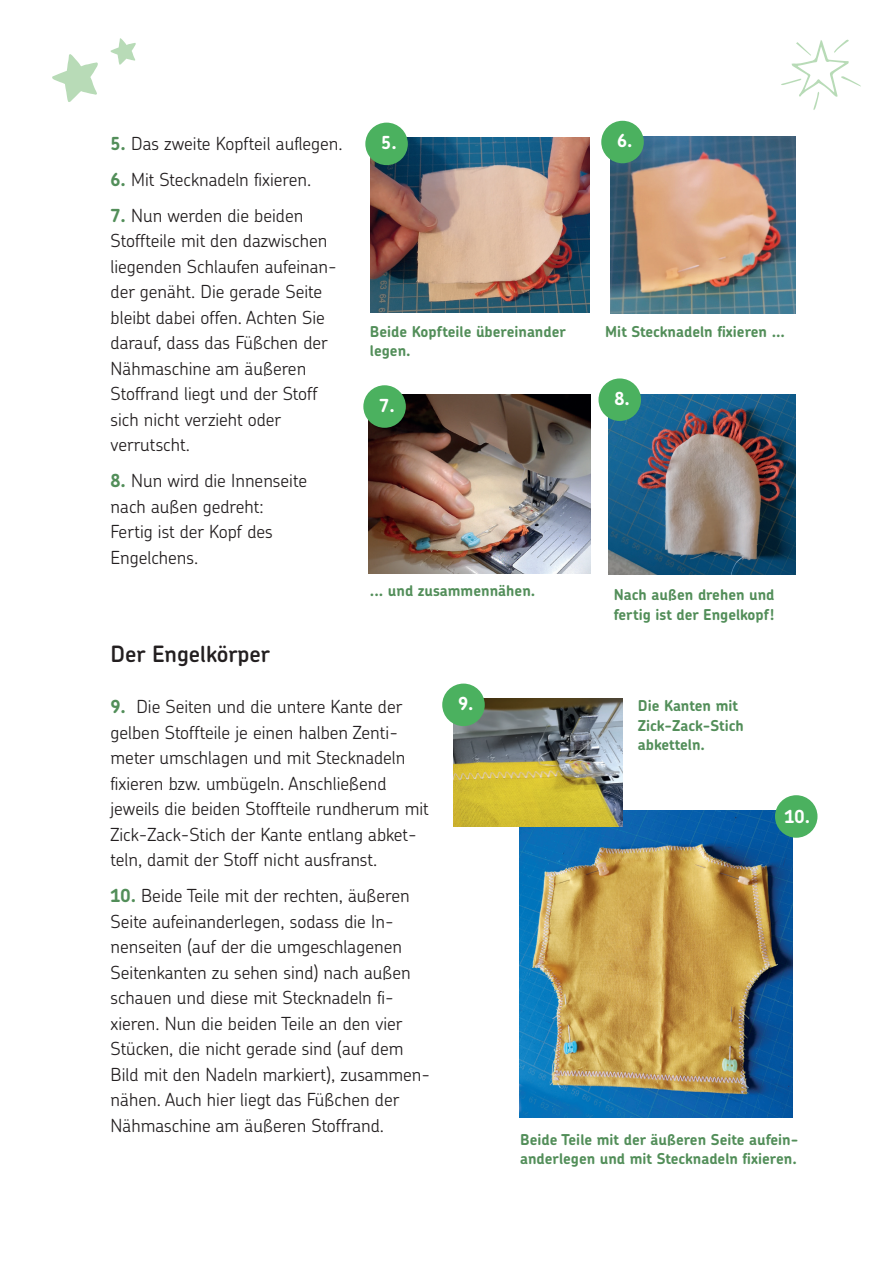
<style>
.page{position:relative;width:893px;height:1263px;background:#fff}
.page>*{position:absolute;margin:0;border:0;box-sizing:border-box;transform-origin:0 0}
.t1{font:600 22.5px "Chevin Pro";color:#231f20}
.t2{font:300 18px/25.5px "Chevin Pro";color:#231f20}
.t3{font:700 18px "Chevin Pro";color:#fff}
.t4{font:700 15px/19.5px "Chevin Pro";color:#528e59}
.s1{font-weight:700;color:#528e59}
</style>
<div class="page">
<svg style="left:52px;top:54px;width:46px;height:48px"></svg>
<svg style="left:110px;top:38px;width:26px;height:27px"></svg>
<svg style="left:781px;top:39px;width:80px;height:71px"></svg>
<img style="left:608px;top:395px;width:187px;height:180px">
<img style="left:371px;top:137px;width:218px;height:175px">
<div style="left:365px;top:123px;width:43px;height:42px;background:#4bb15f;border-radius:50%"></div>
<img style="left:611px;top:136px;width:184px;height:178px">
<div style="left:601px;top:121px;width:43px;height:42px;background:#4bb15f;border-radius:50%"></div>
<img style="left:369px;top:395px;width:222px;height:179px">
<div style="left:363px;top:385px;width:43px;height:43px;background:#4bb15f;border-radius:50%"></div>
<div style="left:598px;top:378px;width:43px;height:43px;background:#4bb15f;border-radius:50%"></div>
<img style="left:519px;top:810px;width:273px;height:307px">
<div style="left:775px;top:795px;width:42px;height:43px;background:#4bb15f;border-radius:50%"></div>
<img style="left:454px;top:698px;width:169px;height:129px">
<div style="left:442px;top:684px;width:43px;height:42px;background:#4bb15f;border-radius:50%"></div>
<p class="t2" style="left:111px;top:130px;width:234px"><span class="s1">5.</span> Das zweite Kopfteil auflegen.</p>
<p class="t2" style="left:111px;top:166px;width:202px"><span class="s1">6.</span> Mit Stecknadeln fixieren.</p>
<p class="t2" style="left:111px;top:202px;width:228px"><span class="s1">7.</span> Nun werden die beiden<br>Stoffteile mit den dazwischen liegenden Schlaufen aufeinan&shy;der genäht. Die gerade Seite bleibt dabei offen. Achten Sie darauf, dass das Füßchen der<br>Nähmaschine am äußeren<br>Stoffrand liegt und der Stoff sich nicht verzieht oder verrutscht.</p>
<p class="t2" style="left:111px;top:467px;width:198px"><span class="s1">8.</span> Nun wird die Innenseite nach außen gedreht:<br>Fertig ist der Kopf des<br>Engelchens.</p>
<p class="t3" style="left:381px;top:131px;width:17px">5.</p>
<p class="t3" style="left:617px;top:129px;width:17px">6.</p>
<p class="t4" style="left:370px;top:321px;width:197px">Beide Kopfteile übereinander legen.</p>
<p class="t4" style="left:605px;top:321px;width:181px">Mit Stecknadeln fixieren ...</p>
<p class="t3" style="left:379px;top:393px;width:17px">7.</p>
<p class="t4" style="left:370px;top:581px;width:167px">... und zusammennähen.</p>
<p class="t3" style="left:614px;top:386px;width:17px">8.</p>
<p class="t4" style="left:614px;top:585px;width:162px">Nach außen drehen und fertig ist der Engelkopf!</p>
<p class="t1" style="left:111px;top:639px;width:161px">Der Engelkörper</p>
<p class="t2" style="left:111px;top:693px;width:320px"><span class="s1">9.</span> Die Seiten und die untere Kante der gelben Stoffteile je einen halben Zenti&shy;meter umschlagen und mit Stecknadeln fixieren bzw. umbügeln. Anschließend jeweils die beiden Stoffteile rundherum mit Zick-Zack-Stich der Kante entlang abket&shy;teln, damit der Stoff nicht ausfranst.</p>
<p class="t2" style="left:111px;top:882px;width:321px"><span class="s1">10.</span> Beide Teile mit der rechten, äußeren Seite aufeinanderlegen, sodass die In&shy;nenseiten (auf der die umgeschlagenen Seitenkanten zu sehen sind) nach außen schauen und diese mit Stecknadeln fi&shy;xieren. Nun die beiden Teile an den vier Stücken, die nicht gerade sind (auf dem Bild mit den Nadeln markiert), zusammen&shy;nähen. Auch hier liegt das Füßchen der Nähmaschine am äußeren Stoffrand.</p>
<p class="t3" style="left:458px;top:691px;width:17px">9.</p>
<p class="t4" style="left:638px;top:696px;width:108px">Die Kanten mit<br>Zick-Zack-Stich abketteln.</p>
<p class="t3" style="left:784px;top:804px;width:27px">10.</p>
<p class="t4" style="left:520px;top:1129px;width:280px">Beide Teile mit der äußeren Seite aufein&shy;anderlegen und mit Stecknadeln fixieren.</p>
</div>
